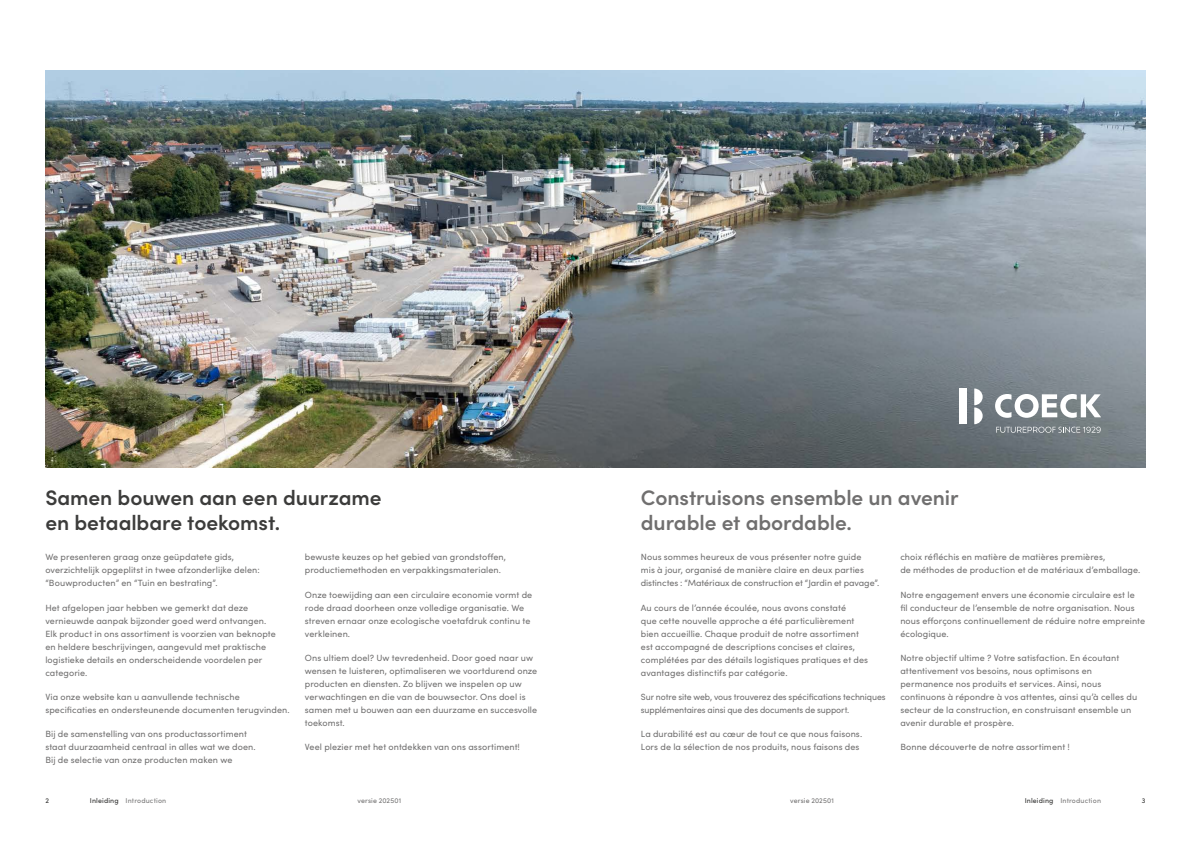
<style>
.page{position:relative;width:1191px;height:842px;background:#fff}
.page>*{position:absolute;margin:0;border:0;box-sizing:border-box;transform-origin:0 0}
.t1{font:600 21px/25px "Sofia Pro";letter-spacing:-.005em;color:#706f6f}
.t2{font:600 21px/25px "Sofia Pro";letter-spacing:-.005em;color:#3c3c3b}
.t3{font:9px/13px "Sofia Pro";letter-spacing:.01em;color:#706f6f}
.t4{font:9px/13px "Sofia Pro";letter-spacing:-.01em;color:#706f6f}
.t5{font:500 7px "Sofia Pro";letter-spacing:.02em;color:#818080}
.t6{font:7px "Sofia Pro";letter-spacing:.02em;color:#706f6f}
.t7{font:500 7px "Sofia Pro";color:#3c3c3b}
.s1{color:#3c3c3b}
</style>
<div class="page">
<img style="left:45px;top:71px;width:1100px;height:397px">
<svg style="left:996px;top:427px;width:104px;height:6px"></svg>
<svg style="left:995px;top:394px;width:106px;height:24px"></svg>
<svg style="left:974px;top:388px;width:8px;height:36px"></svg>
<div style="left:959px;top:388px;width:7px;height:36px;background:#fff"></div>
<h1 class="t2" style="left:45px;top:483px;width:338px">Samen bouwen aan een duurzame en betaalbare toekomst.</h1>
<p class="t3" style="left:45px;top:550px;width:216px">We presenteren graag onze geüpdatete gids, overzichtelijk opgeplitst in twee afzonderlijke delen: “Bouwproducten” en “Tuin en bestrating”.</p>
<p class="t3" style="left:45px;top:600px;width:232px">Het afgelopen jaar hebben we gemerkt dat deze vernieuwde aanpak bijzonder goed werd ontvangen.<br>Elk product in ons assortiment is voorzien van beknopte en heldere beschrijvingen, aangevuld met praktische logistieke details en onderscheidende voordelen per categorie.</p>
<p class="t3" style="left:45px;top:690px;width:246px">Via onze website kan u aanvullende technische specificaties en ondersteunende documenten terugvinden.</p>
<p class="t3" style="left:45px;top:727px;width:212px">Bij de samenstelling van ons productassortiment staat duurzaamheid centraal in alles wat we doen.<br>Bij de selectie van onze producten maken we</p>
<p class="t3" style="left:305px;top:550px;width:203px">bewuste keuzes op het gebied van grondstoffen, productiemethoden en verpakkingsmaterialen.</p>
<p class="t3" style="left:305px;top:587px;width:229px">Onze toewijding aan een circulaire economie vormt de rode draad doorheen onze volledige organisatie. We streven ernaar onze ecologische voetafdruk continu te verkleinen.</p>
<p class="t3" style="left:305px;top:651px;width:234px">Ons ultiem doel? Uw tevredenheid. Door goed naar uw wensen te luisteren, optimaliseren we voortdurend onze producten en diensten. Zo blijven we inspelen op uw verwachtingen en die van de bouwsector. Ons doel is samen met u bouwen aan een duurzame en succesvolle toekomst.</p>
<p class="t3" style="left:305px;top:740px;width:217px">Veel plezier met het ontdekken van ons assortiment!</p>
<h1 class="t1" style="left:641px;top:483px;width:319px">Construisons ensemble un avenir durable et abordable.</h1>
<p class="t3" style="left:641px;top:550px;width:240px">Nous sommes heureux de vous présenter notre guide<br>mis à jour, organisé de manière claire en deux parties distinctes : “Matériaux de construction et “Jardin et pavage”.</p>
<p class="t3" style="left:641px;top:600px;width:229px">Au cours de l’année écoulée, nous avons constaté<br>que cette nouvelle approche a été particulièrement bien accueillie. Chaque produit de notre assortiment est accompagné de descriptions concises et claires, complétées par des détails logistiques pratiques et des avantages distinctifs par catégorie.</p>
<p class="t4" style="left:641px;top:690px;width:246px">Sur notre site web, vous trouverez des spécifications techniques supplémentaires ainsi que des documents de support.</p>
<p class="t3" style="left:641px;top:727px;width:223px">La durabilité est au cœur de tout ce que nous faisons.<br>Lors de la sélection de nos produits, nous faisons des</p>
<p class="t3" style="left:900px;top:550px;width:241px">choix réfléchis en matière de matières premières,<br>de méthodes de production et de matériaux d’emballage.</p>
<p class="t3" style="left:900px;top:587px;width:246px">Notre engagement envers une économie circulaire est le<br>fil conducteur de l’ensemble de notre organisation. Nous nous efforçons continuellement de réduire notre empreinte écologique.</p>
<p class="t3" style="left:900px;top:651px;width:238px">Notre objectif ultime ? Votre satisfaction. En écoutant attentivement vos besoins, nous optimisons en permanence nos produits et services. Ainsi, nous continuons à répondre à vos attentes, ainsi qu’à celles du secteur de la construction, en construisant ensemble un avenir durable et prospère.</p>
<p class="t3" style="left:900px;top:740px;width:171px">Bonne découverte de notre assortiment !</p>
<p class="t7" style="left:45px;top:795px;width:5px">2</p>
<p class="t5" style="left:90px;top:795px;width:78px"><span class="s1">Inleiding</span> Introduction</p>
<p class="t6" style="left:357px;top:795px;width:45px">versie 202501</p>
<p class="t6" style="left:790px;top:795px;width:45px">versie 202501</p>
<p class="t5" style="left:1024px;top:795px;width:78px"><span class="s1">Inleiding</span> Introduction</p>
<p class="t7" style="left:1142px;top:795px;width:5px">3</p>
</div>
